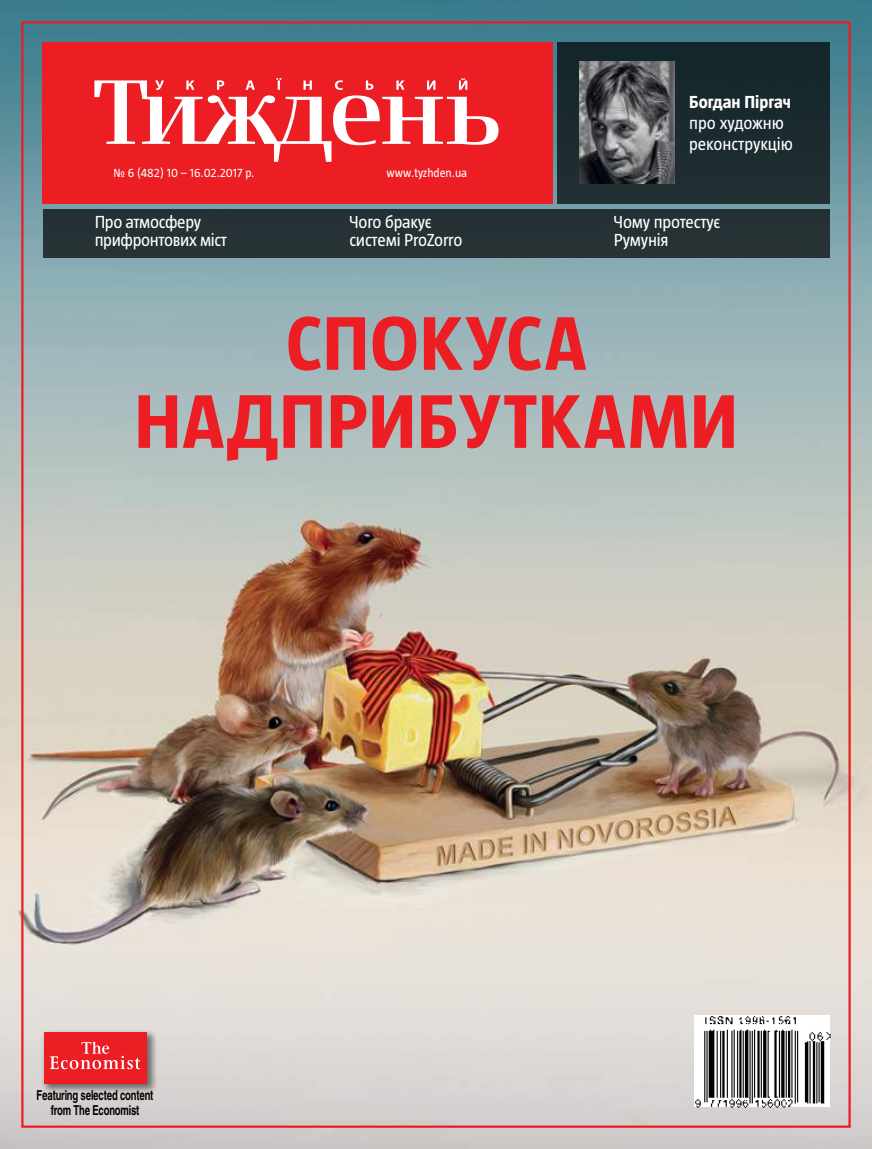
<style>
.page{position:relative;width:872px;height:1149px;background:#fff}
.page>*{position:absolute;margin:0;border:0;box-sizing:border-box;transform-origin:0 0}
.t1{font:700 75px/78px "UT Magazine";letter-spacing:.01em;color:#ed1d24;text-align:center}
.t2{font:17.25px/17.2px "UT Magazine";letter-spacing:-.01em;color:#fff}
.t3{font:700 17.25px "UT Magazine";color:#fff}
.t4{font:700 13.5px/15px "Helios";letter-spacing:-.02em;color:#000;text-align:center;scale:.7 1}
.t5{font:12px "UT Magazine";color:#fff}
</style>
<div class="page">
<img style="left:0;top:0;width:872px;height:1148px">
<div style="left:41px;top:1028px;width:116px;height:65px;background:#000;opacity:.5"></div>
<div style="left:44px;top:1031px;width:102px;height:51px;background:#ed1d24"></div>
<svg style="left:50px;top:1041px;width:90px;height:27px"></svg>
<img style="left:695px;top:1014px;width:135px;height:92px">
<div style="left:43px;top:43px;width:510px;height:161px;background:#ed1d24"></div>
<div style="left:557px;top:43px;width:272px;height:161px;background:#1a2a2e"></div>
<div style="left:43px;top:209px;width:786px;height:49px;background:#263134"></div>
<svg style="left:94px;top:78px;width:404px;height:84px"></svg>
<img style="left:579px;top:61px;width:95px;height:123px">
<p class="t5" style="left:113px;top:166px;width:142px">№ 6 (482) 10 – 16.02.2017 р.</p>
<p class="t5" style="left:386px;top:166px;width:82px">www.tyzhden.ua</p>
<p class="t3" style="left:689px;top:93px;width:103px">Богдан Піргач</p>
<p class="t2" style="left:689px;top:112px;width:105px;line-height:21px">про художню реконструкцію</p>
<p class="t2" style="left:349px;top:213px;width:114px">Чого бракує системі ProZorro</p>
<p class="t2" style="left:95px;top:213px;width:134px">Про атмосферу прифронтових міст</p>
<p class="t2" style="left:614px;top:213px;width:108px">Чому протестує<br>Румунія</p>
<h1 class="t1" style="left:134px;top:305px;width:605px">СПОКУСА<br>НАДПРИБУТКАМИ</h1>
<p class="t4" style="left:37px;top:1087px;width:168px">Featuring selected content from The Economist</p>
</div>
